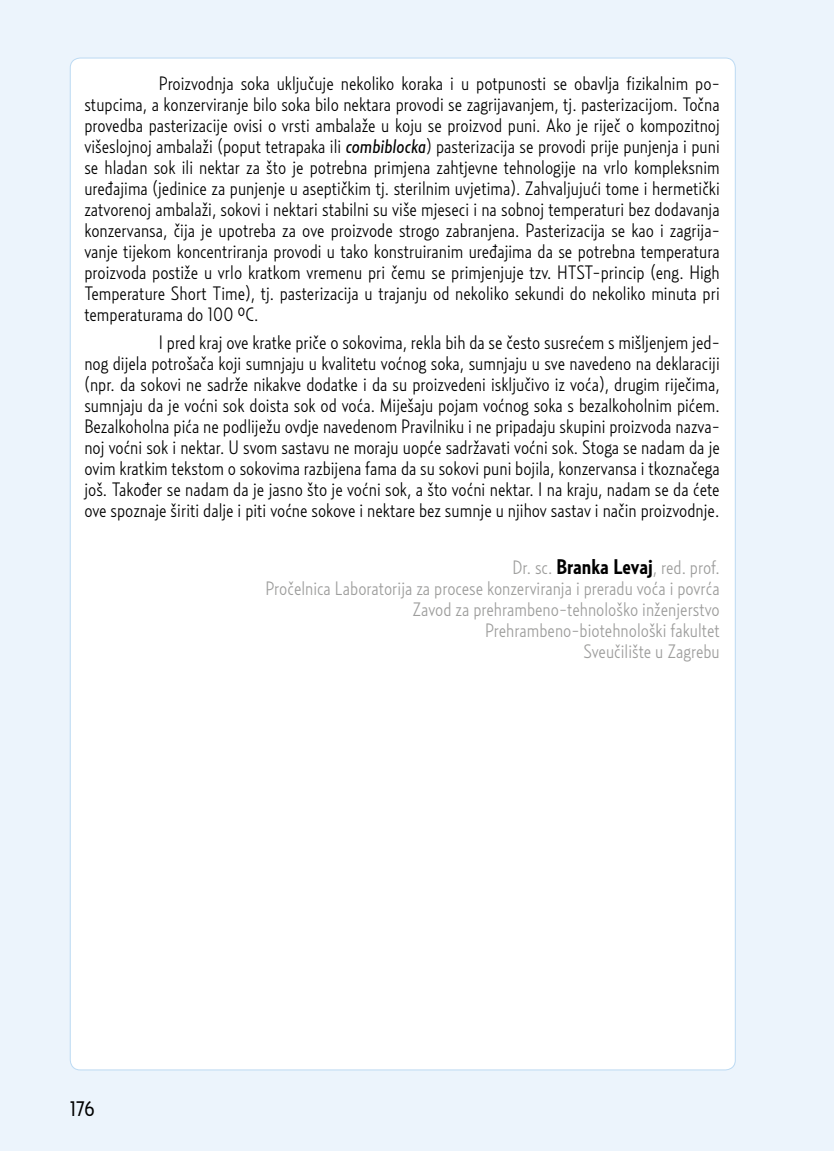
<style>
.page{position:relative;width:834px;height:1151px;background:#fff}
.page>*{position:absolute;margin:0;border:0;box-sizing:border-box;transform-origin:0 0}
.t1{font:21px "Relay Cond";color:#000}
.t2{font:300 19.25px/21px "Relay Cond";color:#000;text-align:justify}
.autor{font:300 19.25px "Relay Cond";color:#9d9d9c}
.s1{font-weight:400;font-style:italic}
.s2{font-weight:700;font-size:21px;color:#000}
</style>
<div class="page">
<div style="left:0;top:0;width:833px;height:1151px;background:#ecf4fc"></div>
<div style="left:70px;top:58px;width:665px;height:1012px;background:#fff;border-radius:10px"></div>
<p class="t2" style="left:84px;top:72px;width:637px;text-indent:74px">Proizvodnja soka uključuje nekoliko koraka i u potpunosti se obavlja fizikalnim po&shy;stupcima, a konzerviranje bilo soka bilo nektara provodi se zagrijavanjem, tj. pasterizacijom. Točna provedba pasterizacije ovisi o vrsti ambalaže u koju se proizvod puni. Ako je riječ o kompozitnoj višeslojnoj ambalaži (poput tetrapaka ili <span class="s1">combiblocka</span>) pasterizacija se provodi prije punjenja i puni se hladan sok ili nektar za što je potrebna primjena zahtjevne tehnologije na vrlo kompleksnim uređajima (jedinice za punjenje u aseptičkim tj. sterilnim uvjetima). Zahvaljujući tome i hermetički zatvorenoj ambalaži, sokovi i nektari stabilni su više mjeseci i na sobnoj temperaturi bez dodavanja konzervansa, čija je upotreba za ove proizvode strogo zabranjena. Pasterizacija se kao i zagrija&shy;vanje tijekom koncentriranja provodi u tako konstruiranim uređajima da se potrebna temperatura proizvoda postiže u vrlo kratkom vremenu pri čemu se primjenjuje tzv. HTST-princip (eng. High Temperature Short Time), tj. pasterizacija u trajanju od nekoliko sekundi do nekoliko minuta pri temperaturama do 100 °C.</p>
<p class="t2" style="left:84px;top:332px;width:637px;text-indent:74px">I pred kraj ove kratke priče o sokovima, rekla bih da se često susrećem s mišljenjem jed&shy;nog dijela potrošača koji sumnjaju u kvalitetu voćnog soka, sumnjaju u sve navedeno na deklaraciji (npr. da sokovi ne sadrže nikakve dodatke i da su proizvedeni isključivo iz voća), drugim riječima, sumnjaju da je voćni sok doista sok od voća. Miješaju pojam voćnog soka s bezalkoholnim pićem.<br>Bezalkoholna pića ne podliježu ovdje navedenom Pravilniku i ne pripadaju skupini proizvoda nazva&shy;noj voćni sok i nektar. U svom sastavu ne moraju uopće sadržavati voćni sok. Stoga se nadam da je ovim kratkim tekstom o sokovima razbijena fama da su sokovi puni bojila, konzervansa i tkoznačega još. Također se nadam da je jasno što je voćni sok, a što voćni nektar. I na kraju, nadam se da ćete ove spoznaje širiti dalje i piti voćne sokove i nektare bez sumnje u njihov sastav i način proizvodnje.</p>
<p class="autor" style="left:512px;top:556px;width:209px">Dr. sc. <span class="s2">Branka Levaj</span>, red. prof.</p>
<p class="autor" style="left:265px;top:577px;width:456px">Pročelnica Laboratorija za procese konzerviranja i preradu voća i povrća</p>
<p class="autor" style="left:412px;top:598px;width:309px">Zavod za prehrambeno-tehnološko inženjerstvo</p>
<p class="autor" style="left:485px;top:619px;width:236px">Prehrambeno-biotehnološki fakultet</p>
<p class="autor" style="left:583px;top:640px;width:138px">Sveučilište u Zagrebu</p>
<p class="t1" style="left:70px;top:1096px;width:26px">176</p>
</div>
